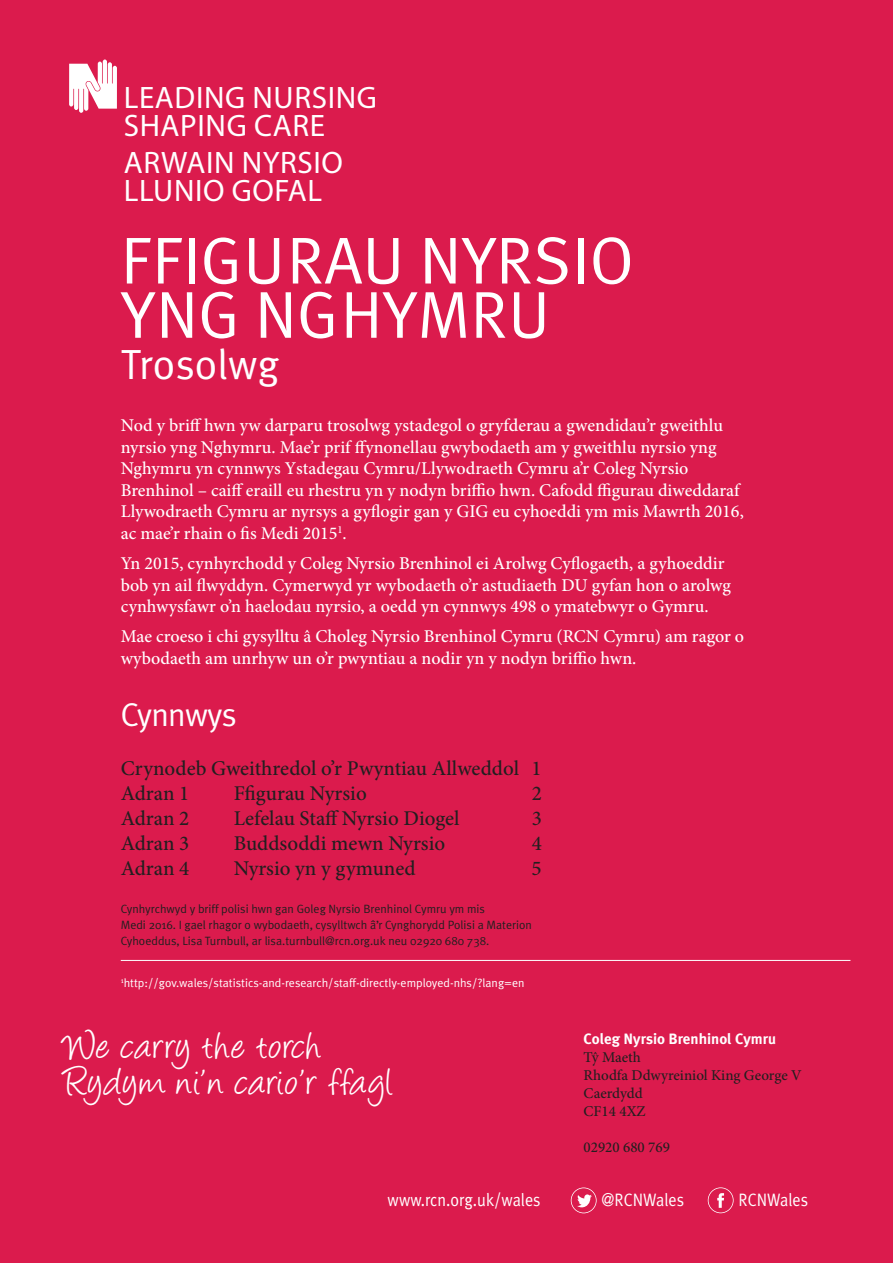
<style>
.page{position:relative;width:893px;height:1263px;background:#db1b4d}
.page>*{position:absolute;margin:0;border:0;box-sizing:border-box;transform-origin:0 0}
.t1{font:66.3px/54.3px "Meta Plus";color:#fff}
.t2{font:43.5px/35.5px "Angelina";letter-spacing:.03em;color:#fff}
.t3{font:42.15px "Meta Plus";color:#fff}
.t4{font:33px "Meta Plus";letter-spacing:-.025em;color:#fff}
.t5{font:31.05px/28.2px "Myriad Pro";letter-spacing:.02em;color:#fff}
.t6{font:500 21px/25.2px "Minion Pro";color:#231f20}
.t7{font:500 18px/21.6px "Minion Pro";color:#fff}
.t8{font:18px "Meta Plus";color:#fff;scale:.9 1}
.t9{font:500 15px/18px "Minion Pro";color:#231f20}
.t10{font:700 15px "Meta Plus";color:#fff}
.t11{font:12px/16.2px "Meta Plus";color:#231f20}
.t12{font:12px "Meta Plus";color:#fff}
</style>
<div class="page">
<svg style="left:69px;top:60px;width:48px;height:53px"></svg>
<svg style="left:577px;top:1194px;width:15px;height:13px"></svg>
<div style="left:571px;top:1187px;width:26px;height:26px;border:2px solid #fff;border-radius:50%"></div>
<svg style="left:717px;top:1193px;width:7px;height:15px"></svg>
<div style="left:708px;top:1187px;width:26px;height:26px;border:2px solid #fff;border-radius:50%"></div>
<hr style="left:121px;top:960px;width:729px;height:1px;background:#fff">
<h3 class="t5" style="left:124px;top:83px;width:255px">LEADING NURSING<br>SHAPING CARE</h3>
<h3 class="t5" style="left:124px;top:148px;width:221px">ARWAIN NYRSIO<br>LLUNIO GOFAL</h3>
<h1 class="t1" style="left:121px;top:238px;width:515px">FFIGURAU NYRSIO<br>YNG NGHYMRU</h1>
<h3 class="t3" style="left:121px;top:348px;width:160px">Trosolwg</h3>
<p class="t7" style="left:121px;top:416px;width:625px">Nod y briff hwn yw darparu trosolwg ystadegol o gryfderau a gwendidau’r gweithlu nyrsio yng Nghymru. Mae’r prif ffynonellau gwybodaeth am y gweithlu nyrsio yng Nghymru yn cynnwys Ystadegau Cymru/Llywodraeth Cymru a’r Coleg Nyrsio Brenhinol – caiff eraill eu rhestru yn y nodyn briffio hwn. Cafodd ffigurau diweddaraf Llywodraeth Cymru ar nyrsys a gyflogir gan y GIG eu cyhoeddi ym mis Mawrth 2016, ac mae’r rhain o fis Medi 2015<sup>1</sup>.</p>
<p class="t7" style="left:121px;top:554px;width:612px">Yn 2015, cynhyrchodd y Coleg Nyrsio Brenhinol ei Arolwg Cyflogaeth, a gyhoeddir bob yn ail flwyddyn. Cymerwyd yr wybodaeth o’r astudiaeth DU gyfan hon o arolwg cynhwysfawr o’n haelodau nyrsio, a oedd yn cynnwys 498 o ymatebwyr o Gymru.</p>
<p class="t7" style="left:121px;top:627px;width:625px">Mae croeso i chi gysylltu â Choleg Nyrsio Brenhinol Cymru (RCN Cymru) am ragor o wybodaeth am unrhyw un o’r pwyntiau a nodir yn y nodyn briffio hwn.</p>
<h3 class="t4" style="left:121px;top:701px;width:118px">Cynnwys</h3>
<p class="t6" style="left:121px;top:757px;width:422px">Crynodeb Gweithredol o’r Pwyntiau Allweddol 1<br>Adran 1</p>
<p class="t6" style="left:234px;top:782px;width:135px">Ffigurau Nyrsio</p>
<p class="t6" style="left:532px;top:782px;width:12px">2</p>
<p class="t6" style="left:121px;top:808px;width:70px">Adran 2</p>
<p class="t6" style="left:234px;top:808px;width:227px">Lefelau Staff Nyrsio Diogel</p>
<p class="t6" style="left:532px;top:808px;width:12px">3</p>
<p class="t6" style="left:121px;top:833px;width:70px">Adran 3</p>
<p class="t6" style="left:234px;top:833px;width:213px">Buddsoddi mewn Nyrsio</p>
<p class="t6" style="left:532px;top:833px;width:12px">4</p>
<p class="t6" style="left:121px;top:858px;width:70px">Adran 4</p>
<p class="t6" style="left:234px;top:858px;width:184px">Nyrsio yn y gymuned</p>
<p class="t6" style="left:532px;top:858px;width:12px">5</p>
<p class="t11" style="left:121px;top:901px;width:413px">Cynhyrchwyd y briff polisi hwn gan Goleg Nyrsio Brenhinol Cymru ym mis<br>Medi 2016. I gael rhagor o wybodaeth, cysylltwch â’r Cynghorydd Polisi a Materion<br>Cyhoeddus, Lisa Turnbull, ar lisa.turnbull@rcn.org.uk neu 02920 680 738.</p>
<p class="t12" style="left:121px;top:978px;width:405px"><sup>1</sup>http://gov.wales/statistics-and-research/staff-directly-employed-nhs/?lang=en</p>
<h2 class="t2" style="left:64px;top:1023px;width:331px">We carry the torch<br>Rydym ni’n cario’r ffagl</h2>
<p class="t10" style="left:584px;top:1033px;width:194px">Coleg Nyrsio Brenhinol Cymru</p>
<p class="t9" style="left:584px;top:1050px;width:220px">Tŷ Maeth<br>Rhodfa Ddwyreiniol King George V<br>Caerdydd<br>CF14 4XZ</p>
<p class="t9" style="left:584px;top:1140px;width:88px">02920 680 769</p>
<p class="t8" style="left:388px;top:1193px;width:171px">www.rcn.org.uk/wales</p>
<p class="t8" style="left:602px;top:1193px;width:93px">@RCNWales</p>
<p class="t8" style="left:739px;top:1193px;width:79px">RCNWales</p>
</div>
